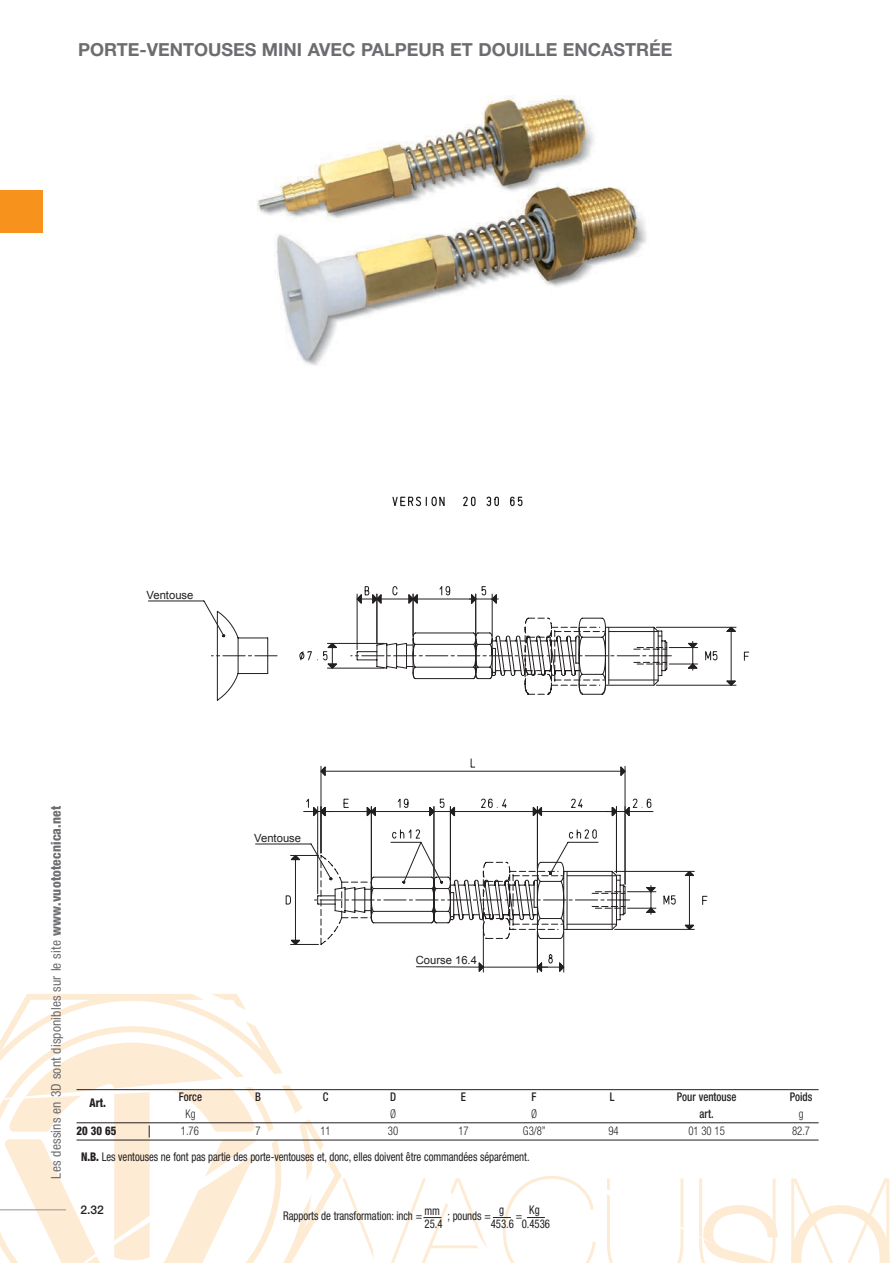
<style>
.page{position:relative;width:893px;height:1263px;background:#fff}
.page>*{position:absolute;margin:0;border:0;box-sizing:border-box;transform-origin:0 0}
.t1{font:700 18px "Helvetica Neue";color:#6c6d70}
.t2{font:condensed 13.5px "Helvetica Neue";letter-spacing:.01em;color:#6c6d70}
.t3{font:condensed 12px "Helvetica Neue";letter-spacing:-.005em;color:#231f20;scale:.9 1}
.t4{font:300 condensed 12px "Helvetica Neue";letter-spacing:-.005em;color:#231f20;scale:.9 1}
.t5{font:500 condensed 12px "Helvetica Neue";color:#231f20;scale:.9 1}
.t6{font:800 condensed 12px "Helvetica Neue";color:#231f20;scale:.9 1}
.t7{font:500 12px "Helvetica Neue";color:#231f20}
.t8{font:11.25px "Arial";color:#231f20}
.s1{font-weight:800}
</style>
<div class="page">
<svg style="left:0;top:994px;width:791px;height:269px"></svg>
<div style="left:0;top:190px;width:43px;height:43px;background:#f7931d"></div>
<img style="left:257px;top:96px;width:390px;height:270px">
<svg style="left:743px;top:651px;width:7px;height:10px"></svg>
<svg style="left:148px;top:586px;width:589px;height:115px"></svg>
<svg style="left:392px;top:496px;width:131px;height:11px"></svg>
<svg style="left:255px;top:758px;width:440px;height:215px"></svg>
<svg style="left:342px;top:1176px;width:254px;height:87px"></svg>
<hr style="left:77px;top:1089px;width:742px;height:1px;background:#231f20">
<hr style="left:77px;top:1122px;width:742px;height:1px;background:#231f20">
<hr style="left:77px;top:1140px;width:742px;height:1px;background:#231f20">
<svg style="left:0;top:1125px;width:259px;height:138px"></svg>
<svg style="left:791px;top:1089px;width:99px;height:174px"></svg>
<h1 class="t1" style="left:78px;top:39px;width:596px">PORTE-VENTOUSES MINI AVEC PALPEUR ET DOUILLE ENCASTRÉE</h1>
<p class="t8" style="left:147px;top:587px;width:48px">Ventouse</p>
<p class="t2" style="left:48px;top:1178px;width:374px;rotate:-90deg">Les dessins en 3D sont disponibles sur le site <span class="s1">www.vuototecnica.net</span></p>
<p class="t6" style="left:90px;top:1095px;width:20px">Art.</p>
<p class="t8" style="left:254px;top:830px;width:48px">Ventouse</p>
<p class="t8" style="left:416px;top:953px;width:63px">Course 16.4</p>
<p class="t5" style="left:179px;top:1089px;width:27px">Force</p>
<p class="t5" style="left:255px;top:1089px;width:8px">B</p>
<p class="t5" style="left:323px;top:1089px;width:8px">C</p>
<p class="t5" style="left:390px;top:1089px;width:8px">D</p>
<p class="t5" style="left:461px;top:1089px;width:7px">E</p>
<p class="t5" style="left:532px;top:1089px;width:7px">F</p>
<p class="t5" style="left:610px;top:1089px;width:7px">L</p>
<p class="t5" style="left:677px;top:1089px;width:68px">Pour ventouse</p>
<p class="t5" style="left:790px;top:1089px;width:27px">Poids</p>
<p class="t4" style="left:186px;top:1107px;width:13px">Kg</p>
<p class="t4" style="left:390px;top:1107px;width:8px">Ø</p>
<p class="t4" style="left:531px;top:1107px;width:8px">Ø</p>
<p class="t5" style="left:700px;top:1106px;width:17px">art.</p>
<p class="t4" style="left:799px;top:1107px;width:7px">g</p>
<p class="t6" style="left:77px;top:1123px;width:46px">20 30 65</p>
<p class="t4" style="left:181px;top:1124px;width:21px">1.76</p>
<p class="t4" style="left:255px;top:1124px;width:7px">7</p>
<p class="t4" style="left:320px;top:1124px;width:13px">11</p>
<p class="t4" style="left:388px;top:1124px;width:13px">30</p>
<p class="t4" style="left:458px;top:1124px;width:13px">17</p>
<p class="t4" style="left:523px;top:1124px;width:27px">G3/8”</p>
<p class="t4" style="left:608px;top:1124px;width:13px">94</p>
<p class="t4" style="left:688px;top:1124px;width:42px">01 30 15</p>
<p class="t4" style="left:792px;top:1124px;width:21px">82.7</p>
<p class="t3" style="left:81px;top:1150px;width:500px"><span class="s1">N.B.</span> Les ventouses ne font pas partie des porte-ventouses et, donc, elles doivent être commandées séparément.</p>
<p class="t7" style="left:81px;top:1202px;width:25px">2.32</p>
<p class="t3" style="left:424px;top:1204px;width:19px">mm</p>
<p class="t3" style="left:499px;top:1202px;width:7px">g</p>
<p class="t3" style="left:529px;top:1203px;width:13px">Kg</p>
<p class="t3" style="left:283px;top:1208px;width:156px">Rapports de transformation: inch =</p>
<p class="t3" style="left:447px;top:1208px;width:50px">; pounds =</p>
<p class="t3" style="left:516px;top:1208px;width:9px">=</p>
<p class="t3" style="left:425px;top:1216px;width:21px">25.4</p>
<p class="t3" style="left:491px;top:1216px;width:67px">453.6 0.4536</p>
</div>
